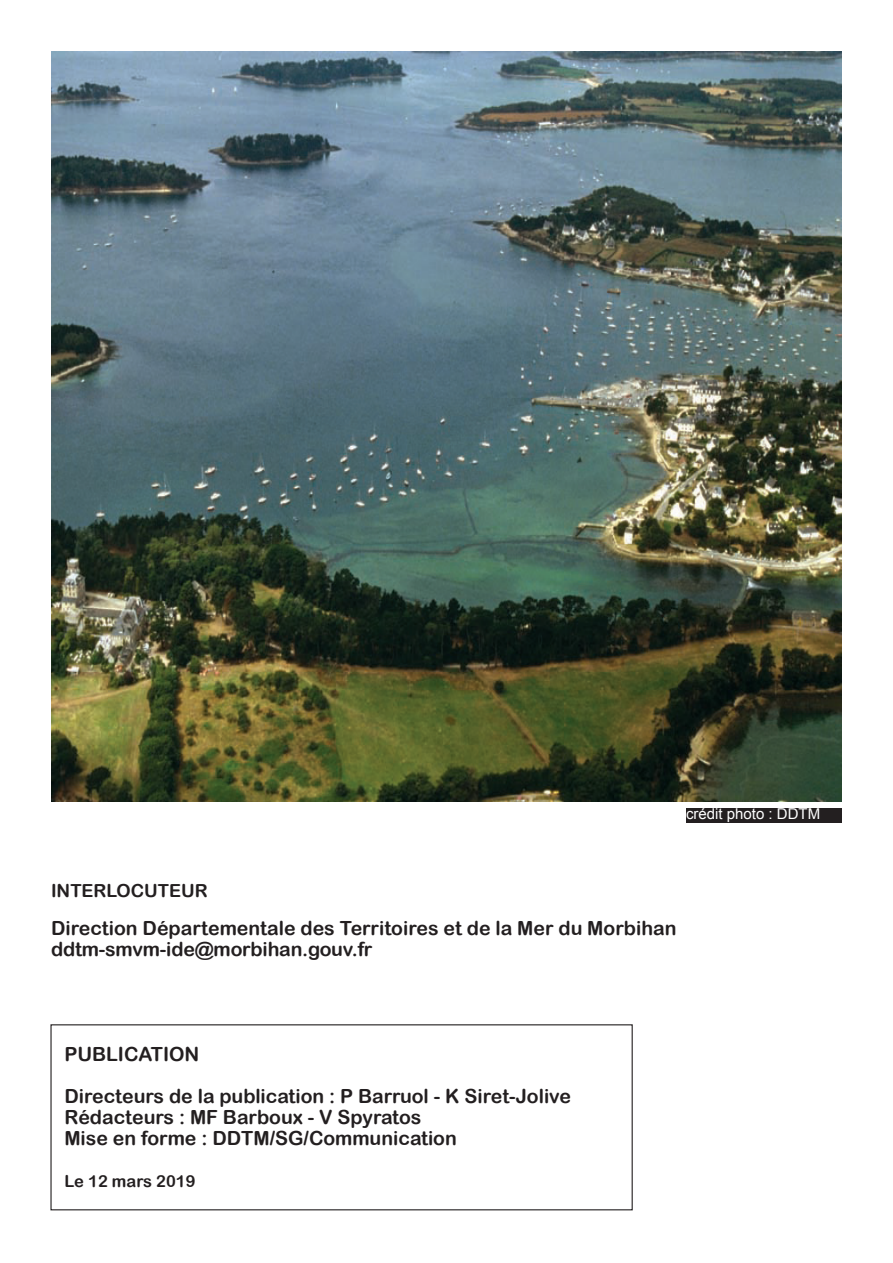
<style>
.page{position:relative;width:893px;height:1263px;background:#fff}
.page>*{position:absolute;margin:0;border:0;box-sizing:border-box;transform-origin:0 0}
.t1{font:19.5px/21px "Arial Rounded MT Bold";color:#231f20}
.t2{font:18px "Arial Rounded MT Bold";color:#231f20}
.t3{font:16.5px "Arial Rounded MT Bold";color:#231f20}
.t4{font:15px "Arial";color:#fff}
</style>
<div class="page">
<img style="left:51px;top:51px;width:791px;height:750px">
<div style="left:686px;top:808px;width:156px;height:15px;background:#231f20"></div>
<p class="t4" style="left:686px;top:804px;width:136px">crédit photo : DDTM</p>
<p class="t2" style="left:51px;top:880px;width:158px">INTERLOCUTEUR</p>
<p class="t1" style="left:51px;top:917px;width:627px">Direction Départementale des Territoires et de la Mer du Morbihan ddtm-smvm-ide@morbihan.gouv.fr</p>
<p class="t1" style="left:64px;top:1032px;width:508px;line-height:42px">PUBLICATION<br>Directeurs de la publication : P Barruol - K Siret-Jolive</p>
<p class="t1" style="left:64px;top:1106px;width:394px">Rédacteurs : MF Barboux - V Spyratos<br>Mise en forme : DDTM/SG/Communication</p>
<p class="t3" style="left:64px;top:1171px;width:133px">Le 12 mars 2019</p>
</div>
